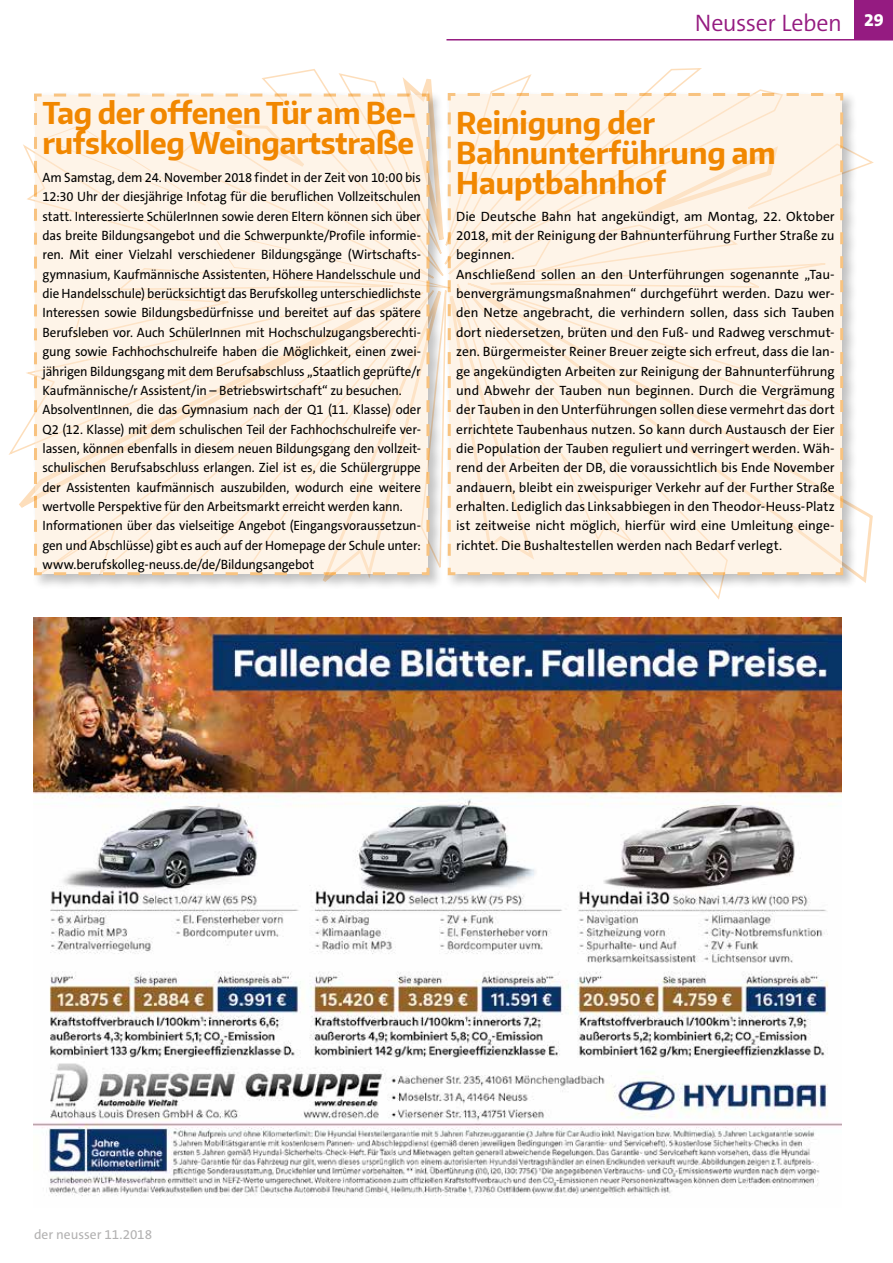
<style>
.page{position:relative;width:893px;height:1263px;background:#fff}
.page>*{position:absolute;margin:0;border:0;box-sizing:border-box;transform-origin:0 0}
.t1{font:700 30px/30px "Encode Sans Narrow";letter-spacing:-.005em;color:#f18700}
.t2{font:300 24px "The Sans C5";letter-spacing:-.02em;color:#951b81}
.t3{font:800 18px "The Sans C5";color:#fff}
.t4{font:13.5px/19.4px "The Sans C5";letter-spacing:-.01em;color:#000;scale:.96 1}
.t5{font:13.5px/19.4px "The Sans C5";letter-spacing:-.01em;color:#000}
.t6{font:13.5px "The Sans C5";letter-spacing:-.005em;color:#b3b2b2}
</style>
<div class="page">
<hr style="left:446px;top:39px;width:447px;height:2px;background:#951b81">
<div style="left:855px;top:0;width:38px;height:40px;background:#951b81"></div>
<img style="left:33px;top:617px;width:809px;height:579px">
<svg style="left:21px;top:68px;width:853px;height:523px"></svg>
<svg style="left:446px;top:91px;width:399px;height:486px;background:#fdf1e4"></svg>
<h1 class="t1" style="left:43px;top:97px;width:375px">Tag der offenen Tür am Be&shy;rufskolleg Weingartstraße</h1>
<p class="t4" style="left:43px;top:168px;width:396px">Am Samstag, dem 24. November 2018 findet in der Zeit von 10:00 bis 12:30 Uhr der diesjährige Infotag für die beruflichen Vollzeitschulen statt. Interessierte SchülerInnen sowie deren Eltern können sich über das breite Bildungsangebot und die Schwerpunkte/Profile informie&shy;ren. Mit einer Vielzahl verschiedener Bildungsgänge (Wirtschafts&shy;gymnasium, Kaufmännische Assistenten, Höhere Handelsschule und die Handelsschule) berücksichtigt das Berufskolleg unterschiedlichste Interessen sowie Bildungsbedürfnisse und bereitet auf das spätere Berufsleben vor. Auch SchülerInnen mit Hochschulzugangsberechti&shy;gung sowie Fachhochschulreife haben die Möglichkeit, einen zwei&shy;jährigen Bildungsgang mit dem Berufsabschluss „Staatlich geprüfte/r Kaufmännische/r Assistent/in – Betriebswirtschaft“ zu besuchen.<br>AbsolventInnen, die das Gymnasium nach der Q1 (11. Klasse) oder Q2 (12. Klasse) mit dem schulischen Teil der Fachhochschulreife ver&shy;lassen, können ebenfalls in diesem neuen Bildungsgang den vollzeit&shy;schulischen Berufsabschluss erlangen. Ziel ist es, die Schülergruppe der Assistenten kaufmännisch auszubilden, wodurch eine weitere wertvolle Perspektive für den Arbeitsmarkt erreicht werden kann.<br>Informationen über das vielseitige Angebot (Eingangsvoraussetzun&shy;gen und Abschlüsse) gibt es auch auf der Homepage der Schule unter: www.berufskolleg-neuss.de/de/Bildungsangebot</p>
<h2 class="t2" style="left:695px;top:8px;width:149px">Neusser Leben</h2>
<h3 class="t3" style="left:864px;top:8px;width:21px">29</h3>
<h1 class="t1" style="left:456px;top:107px;width:321px">Reinigung der<br>Bahnunterführung am<br>Hauptbahnhof</h1>
<p class="t5" style="left:456px;top:207px;width:380px">Die Deutsche Bahn hat angekündigt, am Montag, 22. Oktober 2018, mit der Reinigung der Bahnunterführung Further Straße zu beginnen.<br>Anschließend sollen an den Unterführungen sogenannte „Tau&shy;benvergrämungsmaßnahmen“ durchgeführt werden. Dazu wer&shy;den Netze angebracht, die verhindern sollen, dass sich Tauben dort niedersetzen, brüten und den Fuß- und Radweg verschmut&shy;zen. Bürgermeister Reiner Breuer zeigte sich erfreut, dass die lan&shy;ge angekündigten Arbeiten zur Reinigung der Bahnunterführung und Abwehr der Tauben nun beginnen. Durch die Vergrämung der Tauben in den Unterführungen sollen diese vermehrt das dort errichtete Taubenhaus nutzen. So kann durch Austausch der Eier die Population der Tauben reguliert und verringert werden. Wäh&shy;rend der Arbeiten der DB, die voraussichtlich bis Ende November andauern, bleibt ein zweispuriger Verkehr auf der Further Straße erhalten. Lediglich das Linksabbiegen in den Theodor-Heuss-Platz ist zeitweise nicht möglich, hierfür wird eine Umleitung einge&shy;richtet. Die Bushaltestellen werden nach Bedarf verlegt.</p>
<p class="t6" style="left:34px;top:1226px;width:120px">der neusser 11.2018</p>
</div>
